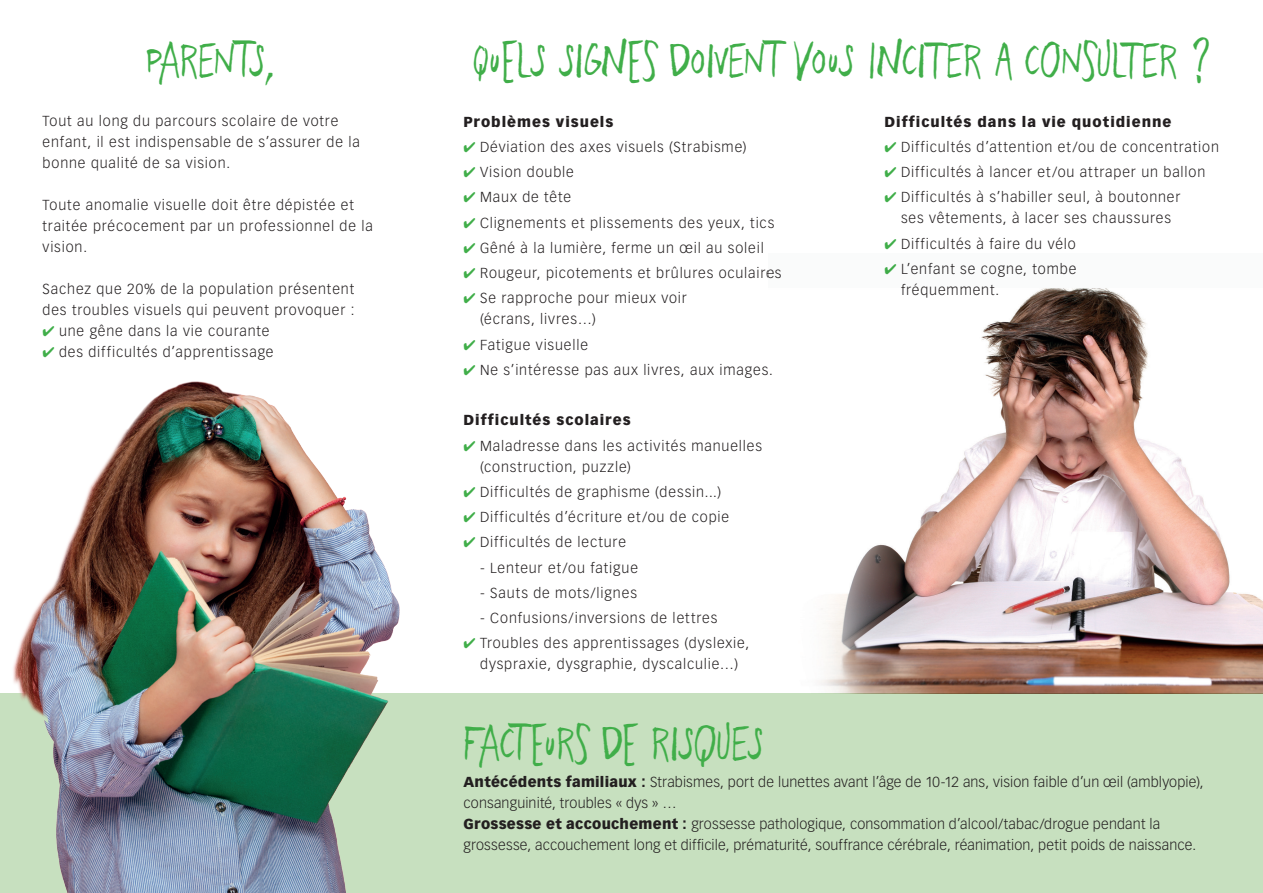
<style>
.page{position:relative;width:1263px;height:893px;background:#fff}
.page>*{position:absolute;margin:0;border:0;box-sizing:border-box;transform-origin:0 0}
.titre{font:45px "Freehand Blockletter";letter-spacing:.015em;color:#40ae49}
.TEXTE_OK{font:300 14.25px/21px "Vectora LT Std";letter-spacing:.06em;color:#231f20}
.TEXTE_OK-2{font:300 14.25px/21px "Vectora LT Std";letter-spacing:.015em;color:#231f20}
.t1{font:900 14.25px "Vectora LT Std";letter-spacing:.07em;color:#231f20}
.s1{color:#40ae49}
.s2{font-weight:900}
</style>
<div class="page">
<div style="left:0;top:694px;width:1263px;height:199px;background:#c7e0bf"></div>
<img style="left:0;top:381px;width:421px;height:512px">
<img style="left:768px;top:288px;width:495px;height:406px">
<h1 class="titre" style="left:146px;top:27px;width:130px">PARENTS,</h1>
<p class="TEXTE_OK" style="left:43px;top:110px;width:319px">Tout au long du parcours scolaire de votre enfant, il est indispensable de s’assurer de la bonne qualité de sa vision.</p>
<p class="TEXTE_OK" style="left:43px;top:194px;width:332px">Toute anomalie visuelle doit être dépistée et traitée précocement par un professionnel de la vision.</p>
<p class="TEXTE_OK" style="left:43px;top:278px;width:313px">Sachez que 20% de la population présentent des troubles visuels qui peuvent provoquer :</p>
<p class="TEXTE_OK" style="left:43px;top:320px;width:229px"><span class="s1">✔</span> une gêne dans la vie courante</p>
<p class="TEXTE_OK" style="left:43px;top:341px;width:233px"><span class="s1">✔</span> des difficultés d’apprentissage</p>
<p class="titre" style="left:472px;top:27px;width:741px">QUELS SIGNES DOIVENT VOUS INCITER A CONSULTER ?</p>
<p class="t1" style="left:463px;top:113px;width:151px">Problèmes visuels</p>
<p class="TEXTE_OK" style="left:463px;top:136px;width:285px"><span class="s1">✔</span> Déviation des axes visuels (Strabisme)</p>
<p class="TEXTE_OK" style="left:463px;top:162px;width:112px"><span class="s1">✔</span> Vision double</p>
<p class="TEXTE_OK" style="left:463px;top:187px;width:109px"><span class="s1">✔</span> Maux de tête</p>
<p class="TEXTE_OK" style="left:463px;top:212px;width:312px"><span class="s1">✔</span> Clignements et plissements des yeux, tics</p>
<p class="TEXTE_OK" style="left:463px;top:237px;width:302px"><span class="s1">✔</span> Gêné à la lumière, ferme un œil au soleil</p>
<p class="TEXTE_OK" style="left:463px;top:263px;width:319px"><span class="s1">✔</span> Rougeur, picotements et brûlures oculaires</p>
<p class="TEXTE_OK" style="left:480px;top:288px;width:208px;text-indent:-17px"><span class="s1">✔</span> Se rapproche pour mieux voir (écrans, livres…)</p>
<p class="TEXTE_OK" style="left:463px;top:334px;width:126px"><span class="s1">✔</span> Fatigue visuelle</p>
<p class="TEXTE_OK" style="left:463px;top:359px;width:311px"><span class="s1">✔</span> Ne s’intéresse pas aux livres, aux images.</p>
<p class="t1" style="left:463px;top:411px;width:169px">Difficultés scolaires</p>
<p class="TEXTE_OK" style="left:480px;top:435px;width:283px;text-indent:-17px"><span class="s1">✔</span> Maladresse dans les activités manuelles (construction, puzzle)</p>
<p class="TEXTE_OK" style="left:463px;top:481px;width:259px"><span class="s1">✔</span> Difficultés de graphisme (dessin...)</p>
<p class="TEXTE_OK" style="left:463px;top:507px;width:267px"><span class="s1">✔</span> Difficultés d’écriture et/ou de copie</p>
<p class="TEXTE_OK" style="left:463px;top:532px;width:164px"><span class="s1">✔</span> Difficultés de lecture</p>
<p class="TEXTE_OK" style="left:480px;top:557px;width:160px">- Lenteur et/ou fatigue</p>
<p class="TEXTE_OK" style="left:480px;top:582px;width:158px">- Sauts de mots/lignes</p>
<p class="TEXTE_OK" style="left:480px;top:608px;width:239px">- Confusions/inversions de lettres</p>
<p class="TEXTE_OK" style="left:463px;top:633px;width:287px;text-align:center"><span class="s1">✔</span> Troubles des apprentissages (dyslexie, dyspraxie, dysgraphie, dyscalculie…)</p>
<p class="t1" style="left:884px;top:113px;width:288px">Difficultés dans la vie quotidienne</p>
<p class="TEXTE_OK" style="left:884px;top:136px;width:336px"><span class="s1">✔</span> Difficultés d’attention et/ou de concentration</p>
<p class="TEXTE_OK" style="left:884px;top:162px;width:322px"><span class="s1">✔</span> Difficultés à lancer et/ou attraper un ballon</p>
<p class="TEXTE_OK" style="left:884px;top:187px;width:297px;text-align:center"><span class="s1">✔</span> Difficultés à s’habiller seul, à boutonner ses vêtements, à lacer ses chaussures</p>
<p class="TEXTE_OK" style="left:884px;top:233px;width:193px"><span class="s1">✔</span> Difficultés à faire du vélo</p>
<p class="TEXTE_OK" style="left:901px;top:258px;width:177px;text-indent:-17px"><span class="s1">✔</span> L’enfant se cogne, tombe fréquemment.</p>
<p class="titre" style="left:463px;top:709px;width:301px">FACTEURS DE RISQUES</p>
<p class="TEXTE_OK-2" style="left:463px;top:772px;width:741px"><span class="s2">Antécédents familiaux :</span> Strabismes, port de lunettes avant l’âge de 10-12 ans, vision faible d’un œil (amblyopie), consanguinité, troubles « dys » …<br><span class="s2">Grossesse et accouchement :</span> grossesse pathologique, consommation d’alcool/tabac/drogue pendant la grossesse, accouchement long et difficile, prématurité, souffrance cérébrale, réanimation, petit poids de naissance.</p>
</div>
